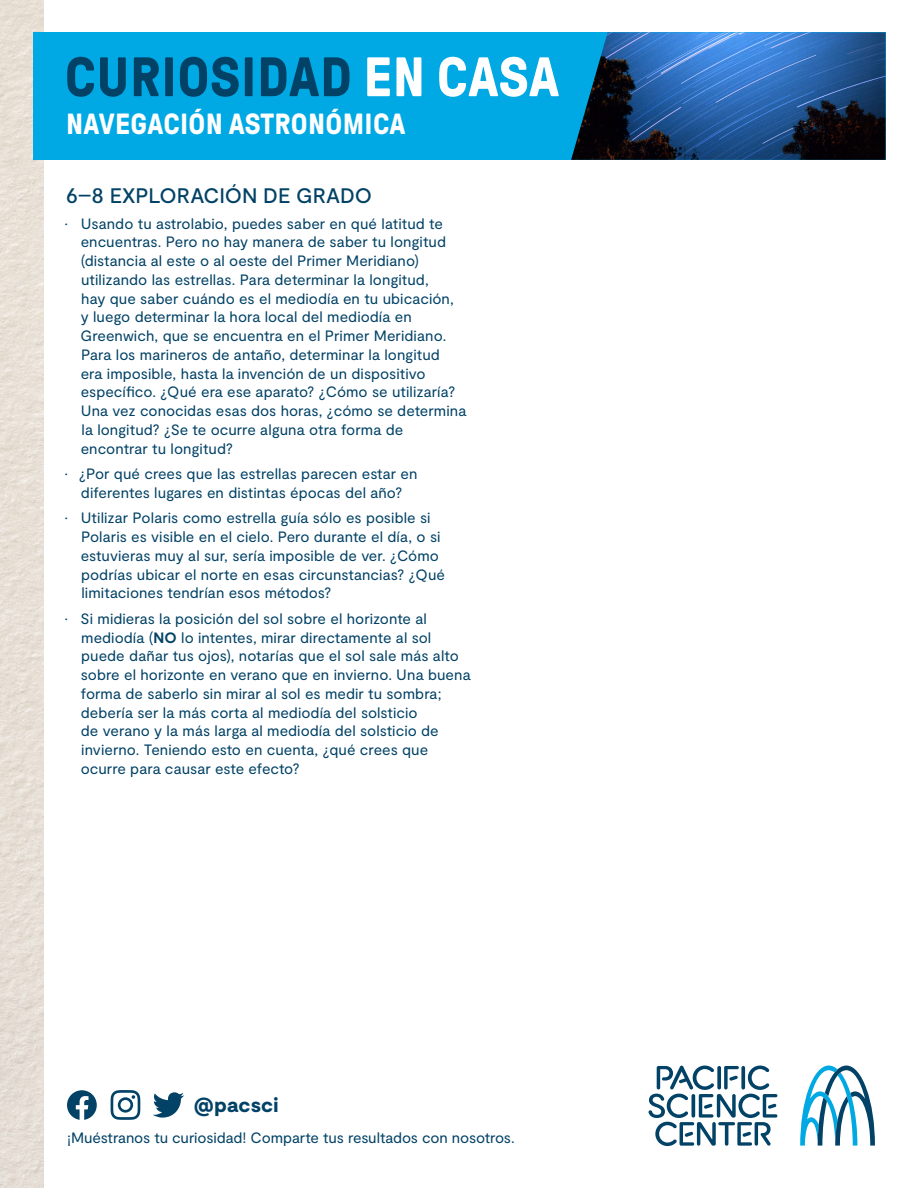
<style>
.page{position:relative;width:918px;height:1188px;background:#fff}
.page>*{position:absolute;margin:0;border:0;box-sizing:border-box;transform-origin:0 0}
.t1{font:700 55.5px "GT Pressura";letter-spacing:.01em;color:#024266}
.t2{font:700 29.1px "GT Pressura";letter-spacing:.01em;color:#fff}
.Heading1{font:500 21px "Moderat";color:#024266}
.t3{font:900 20.4px "Moderat";letter-spacing:.01em;color:#024266}
.t4{font:15px/18.8px "Moderat";letter-spacing:.005em;color:#024266}
.s1{color:#fff}
.s2{font-weight:700}
</style>
<div class="page">
<img style="left:0;top:0;width:44px;height:1188px">
<div style="left:33px;top:32px;width:853px;height:128px;background:#00a8e4"></div>
<img style="left:571px;top:32px;width:315px;height:128px">
<svg style="left:800px;top:1066px;width:75px;height:80px"></svg>
<svg style="left:648px;top:1065px;width:129px;height:81px"></svg>
<svg style="left:153px;top:1092px;width:31px;height:26px"></svg>
<svg style="left:111px;top:1090px;width:29px;height:30px"></svg>
<svg style="left:67px;top:1090px;width:30px;height:30px"></svg>
<p class="t1" style="left:65px;top:47px;width:496px">CURIOSIDAD <span class="s1">EN CASA</span></p>
<h2 class="t2" style="left:66px;top:108px;width:341px">NAVEGACIÓN ASTRONÓMICA</h2>
<p class="Heading1" style="left:66px;top:184px;width:307px">6–8 EXPLORACIÓN DE GRADO</p>
<p class="t4" style="left:81px;top:214px;width:388px;text-indent:-16px">• Usando tu astrolabio, puedes saber en qué latitud te encuentras. Pero no hay manera de saber tu longitud (distancia al este o al oeste del Primer Meridiano) utilizando las estrellas. Para determinar la longitud,<br>hay que saber cuándo es el mediodía en tu ubicación,<br>y luego determinar la hora local del mediodía en Greenwich, que se encuentra en el Primer Meridiano.<br>Para los marineros de antaño, determinar la longitud<br>era imposible, hasta la invención de un dispositivo específico. ¿Qué era ese aparato? ¿Cómo se utilizaría?<br>Una vez conocidas esas dos horas, ¿cómo se determina la longitud? ¿Se te ocurre alguna otra forma de encontrar tu longitud?</p>
<p class="t4" style="left:65px;top:465px;width:354px;text-align:center">• ¿Por qué crees que las estrellas parecen estar en diferentes lugares en distintas épocas del año?</p>
<p class="t4" style="left:81px;top:509px;width:366px;text-indent:-16px">• Utilizar Polaris como estrella guía sólo es posible si Polaris es visible en el cielo. Pero durante el día, o si estuvieras muy al sur, sería imposible de ver. ¿Cómo podrías ubicar el norte en esas circunstancias? ¿Qué limitaciones tendrían esos métodos?</p>
<p class="t4" style="left:81px;top:610px;width:392px;text-indent:-16px">• Si midieras la posición del sol sobre el horizonte al mediodía (<span class="s2">NO</span> lo intentes, mirar directamente al sol puede dañar tus ojos), notarías que el sol sale más alto sobre el horizonte en verano que en invierno. Una buena forma de saberlo sin mirar al sol es medir tu sombra; debería ser la más corta al mediodía del solsticio<br>de verano y la más larga al mediodía del solsticio de invierno. Teniendo esto en cuenta, ¿qué crees que ocurre para causar este efecto?</p>
<p class="t3" style="left:194px;top:1093px;width:86px">@pacsci</p>
<p class="t4" style="left:67px;top:1129px;width:449px">¡Muéstranos tu curiosidad! Comparte tus resultados con nosotros.</p>
</div>
